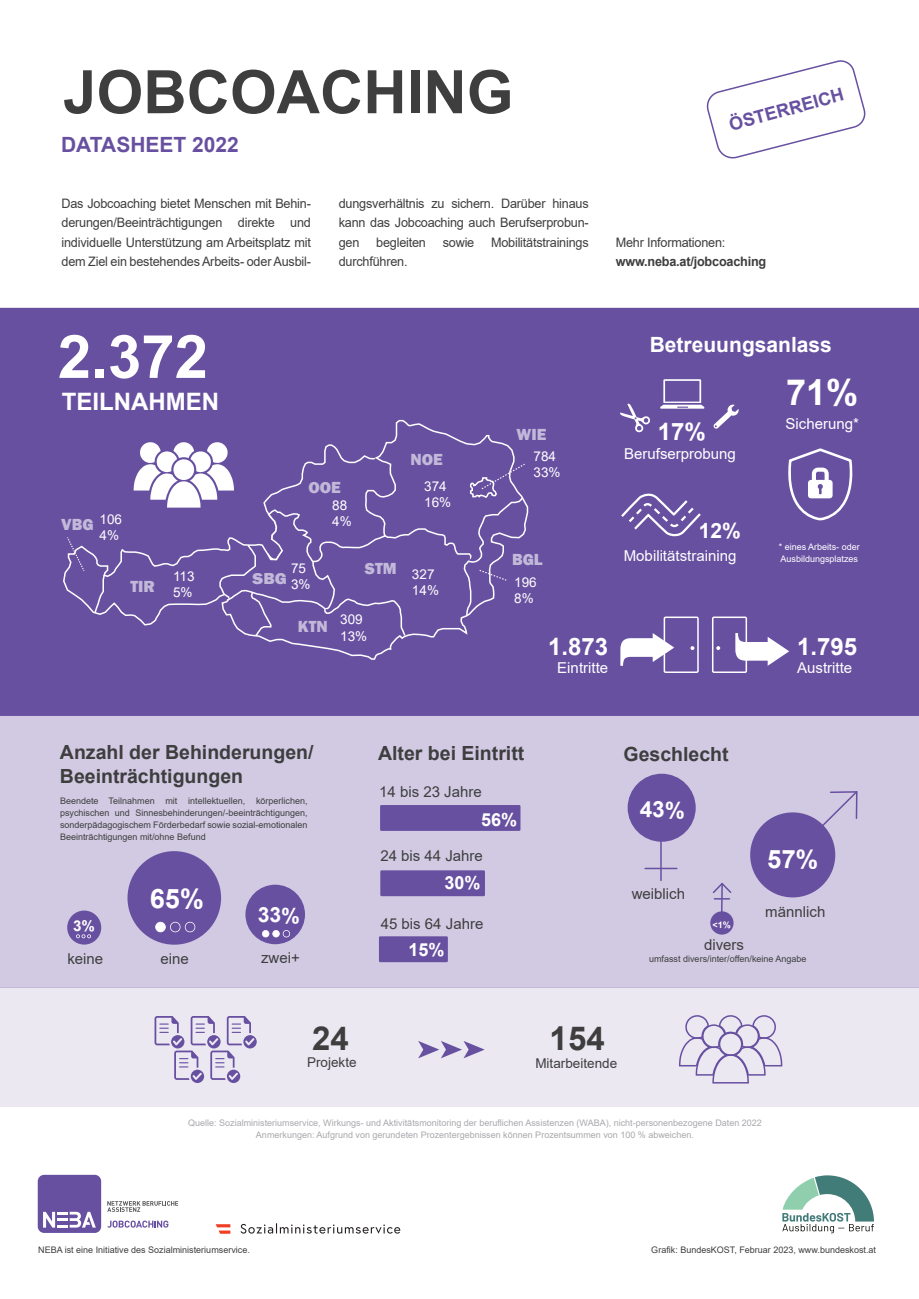
<style>
.page{position:relative;width:919px;height:1299px;background:#fff}
.page>*{position:absolute;margin:0;border:0;box-sizing:border-box;transform-origin:0 0}
.t1{font:700 60px "Arial";color:#3e3e3f}
.t2{font:700 60px "Arial";color:#fff}
.t3{font:700 36px "Arial";color:#fff}
.t4{font:700 33px "Arial";color:#3e3e3f}
.t5{font:700 24px "Arial";color:#fff}
.t6{font:700 22.2px "Arial";color:#fff}
.t7{font:700 21px "Arial";color:#fff}
.t8{font:700 21px "Arial";color:#6850a1}
.t9{font:700 19.5px/24px "Arial";color:#3e3e3f}
.t10{font:700 18px "Arial";color:#6850a1}
.t11{font:700 18px "Arial";color:#fff}
.t12{font:800 16.5px "Franklin Gothic";color:rgb(255 255 255/.6)}
.t13{font:800 16.5px "Franklin Gothic";color:#fff}
.t14{font:800 16.35px "Franklin Gothic";color:rgb(255 255 255/.6);scale:1.08 1}
.t15{font:15px "Arial";color:#3e3e3f}
.t16{font:15px "Arial";color:#fff}
.t17{font:14.85px "Arial";color:#3e3e3f}
.t18{font:13.5px/16.2px "Arial";color:#fff}
.t19{font:13.5px "Arial";color:#3e3e3f}
.t20{font:13.05px/19.5px "Arial";letter-spacing:-.015em;color:#3e3e3f;text-align:justify}
.t21{font:700 13.05px "Arial";letter-spacing:-.015em;color:#3e3e3f}
.t22{font:9px/12px "Arial";color:#3e3e3f;text-align:justify}
.t23{font:9px/12px "Arial";color:#a8a9ad;text-align:center}
.t24{font:9px/12px "Arial";color:#fff}
</style>
<div class="page">
<div style="left:0;top:308px;width:918px;height:407px;background:#6850a1"></div>
<div style="left:0;top:715px;width:918px;height:273px;background:#d1cae2"></div>
<div style="left:0;top:987px;width:918px;height:120px;background:#ebe8f2"></div>
<svg style="left:782px;top:1175px;width:91px;height:58px"></svg>
<div style="left:38px;top:1175px;width:63px;height:58px;background:#6850a1;border-radius:6px"></div>
<svg style="left:43px;top:1212px;width:53px;height:16px"></svg>
<svg style="left:107px;top:1201px;width:71px;height:11px"></svg>
<svg style="left:107px;top:1221px;width:61px;height:7px"></svg>
<svg style="left:240px;top:1223px;width:160px;height:11px"></svg>
<svg style="left:216px;top:1224px;width:14px;height:10px"></svg>
<svg style="left:679px;top:1015px;width:103px;height:68px"></svg>
<svg style="left:418px;top:1041px;width:66px;height:17px"></svg>
<svg style="left:154px;top:1016px;width:103px;height:67px"></svg>
<hr style="left:660px;top:831px;width:1px;height:49px;background:#6850a1">
<hr style="left:645px;top:868px;width:31px;height:1px;background:#6850a1">
<div style="left:627px;top:774px;width:68px;height:68px;background:#6850a1;border-radius:50%"></div>
<div style="left:750px;top:812px;width:85px;height:85px;background:#6850a1;border-radius:50%"></div>
<div style="left:710px;top:911px;width:23px;height:24px;background:#6850a1;border-radius:50%"></div>
<div style="left:380px;top:870px;width:105px;height:26px;background:#6850a1"></div>
<div style="left:380px;top:805px;width:140px;height:26px;background:#6850a1"></div>
<div style="left:379px;top:936px;width:69px;height:26px;background:#6850a1"></div>
<div style="left:67px;top:911px;width:34px;height:34px;background:#6850a1;border-radius:50%"></div>
<div style="left:127px;top:851px;width:94px;height:94px;background:#6850a1;border-radius:50%"></div>
<svg style="left:155px;top:922px;width:40px;height:10px"></svg>
<div style="left:245px;top:885px;width:60px;height:59px;background:#6850a1;border-radius:50%"></div>
<svg style="left:262px;top:930px;width:28px;height:7px"></svg>
<div style="left:663px;top:617px;width:35px;height:56px;border:2px solid #fff"></div>
<div style="left:712px;top:617px;width:35px;height:56px;border:2px solid #fff"></div>
<svg style="left:690px;top:646px;width:4px;height:4px"></svg>
<svg style="left:716px;top:646px;width:4px;height:4px"></svg>
<svg style="left:735px;top:633px;width:54px;height:33px"></svg>
<svg style="left:620px;top:633px;width:54px;height:33px"></svg>
<svg style="left:787px;top:448px;width:65px;height:72px"></svg>
<svg style="left:619px;top:492px;width:84px;height:44px;background:#7c67ad"></svg>
<svg style="left:713px;top:405px;width:25px;height:24px"></svg>
<svg style="left:620px;top:404px;width:30px;height:29px"></svg>
<svg style="left:660px;top:379px;width:44px;height:30px"></svg>
<div style="left:62px;top:419px;width:467px;height:242px;background:#6850a1"></div>
<svg style="left:93px;top:573px;width:13px;height:42px"></svg>
<svg style="left:67px;top:537px;width:18px;height:34px"></svg>
<svg style="left:134px;top:442px;width:392px;height:195px;background:#7660a9"></svg>
<svg style="left:706px;top:60px;width:160px;height:99px"></svg>
<svg style="left:768px;top:791px;width:90px;height:77px"></svg>
<svg style="left:711px;top:883px;width:21px;height:45px"></svg>
<svg style="left:76px;top:934px;width:15px;height:4px"></svg>
<h1 class="t1" style="left:63px;top:70px;width:452px">JOBCOACHING</h1>
<h3 class="t8" style="left:61px;top:137px;width:179px">DATASHEET 2022</h3>
<h3 class="t20" style="left:62px;top:195px;width:251px">Das Jobcoaching bietet Menschen mit Behin&shy;derungen/Beeinträchtigungen direkte und individuelle Unterstützung am Arbeitsplatz mit dem Ziel ein bestehendes Arbeits- oder Ausbil-</h3>
<h3 class="t20" style="left:339px;top:195px;width:251px">dungsverhältnis zu sichern. Darüber hinaus kann das Jobcoaching auch Berufserprobun&shy;gen</h3>
<h3 class="t20" style="left:376px;top:234px;width:51px">begleiten</h3>
<h3 class="t20" style="left:442px;top:234px;width:33px">sowie</h3>
<h3 class="t20" style="left:491px;top:234px;width:99px">Mobilitätstrainings</h3>
<h3 class="t20" style="left:339px;top:253px;width:70px">durchführen.</h3>
<h3 class="t10" style="left:727px;top:118px;width:120px;rotate:-15deg">ÖSTERREICH</h3>
<h3 class="t20" style="left:615px;top:234px;width:111px">Mehr Informationen:</h3>
<h3 class="t21" style="left:615px;top:257px;width:152px">www.neba.at/jobcoaching</h3>
<h1 class="t2" style="left:58px;top:334px;width:152px">2.372</h1>
<h3 class="t5" style="left:62px;top:392px;width:159px">TEILNAHMEN</h3>
<h3 class="t7" style="left:649px;top:336px;width:184px">Betreuungsanlass</h3>
<h2 class="t3" style="left:786px;top:378px;width:74px">71%</h2>
<h3 class="t13" style="left:516px;top:425px;width:31px">WIE</h3>
<h3 class="t5" style="left:657px;top:422px;width:50px">17%</h3>
<h3 class="t16" style="left:785px;top:418px;width:75px">Sicherung*</h3>
<h3 class="t12" style="left:410px;top:449px;width:34px">NOE</h3>
<h3 class="t18" style="left:533px;top:449px;width:29px">784<br>33%</h3>
<h3 class="t16" style="left:624px;top:448px;width:113px">Berufserprobung</h3>
<h3 class="t18" style="left:99px;top:513px;width:24px">106<br>4%</h3>
<h3 class="t12" style="left:61px;top:515px;width:34px">VBG</h3>
<h3 class="t12" style="left:308px;top:478px;width:34px">OOE</h3>
<h3 class="t18" style="left:332px;top:498px;width:21px">88<br>4%</h3>
<h3 class="t18" style="left:424px;top:480px;width:29px">374<br>16%</h3>
<h3 class="t7" style="left:698px;top:522px;width:44px">12%</h3>
<h3 class="t12" style="left:130px;top:576px;width:26px">TIR</h3>
<h3 class="t18" style="left:173px;top:569px;width:23px">113<br>5%</h3>
<h3 class="t18" style="left:291px;top:562px;width:21px">75<br>3%</h3>
<h3 class="t14" style="left:252px;top:568px;width:33px">SBG</h3>
<h3 class="t12" style="left:365px;top:559px;width:33px">STM</h3>
<h3 class="t18" style="left:412px;top:568px;width:29px">327<br>14%</h3>
<h3 class="t12" style="left:512px;top:550px;width:32px">BGL</h3>
<h3 class="t18" style="left:514px;top:575px;width:24px">196<br>8%</h3>
<h3 class="t16" style="left:623px;top:550px;width:114px">Mobilitätstraining</h3>
<p class="t24" style="left:778px;top:541px;width:83px">* eines Arbeits- oder<br>Ausbildungsplatzes</p>
<h3 class="t12" style="left:298px;top:616px;width:32px">KTN</h3>
<h3 class="t18" style="left:340px;top:613px;width:29px">309<br>13%</h3>
<h3 class="t5" style="left:548px;top:638px;width:62px">1.873</h3>
<h3 class="t16" style="left:557px;top:662px;width:52px">Eintritte</h3>
<h3 class="t5" style="left:797px;top:638px;width:62px">1.795</h3>
<h3 class="t16" style="left:797px;top:662px;width:57px">Austritte</h3>
<h3 class="t9" style="left:60px;top:742px;width:255px">Anzahl der Behinderungen/<br>Beeinträchtigungen</h3>
<p class="t22" style="left:60px;top:795px;width:249px">Beendete Teilnahmen mit intellektuellen, körperlichen, psychischen und Sinnesbehinderungen/-beeinträchtigungen, sonderpädagogischem Förderbedarf sowie sozial-emotionalen Beeinträchtigungen mit/ohne Befund</p>
<h3 class="t9" style="left:378px;top:743px;width:148px">Alter bei Eintritt</h3>
<h3 class="t15" style="left:379px;top:786px;width:104px">14 bis 23 Jahre</h3>
<h3 class="t11" style="left:481px;top:813px;width:38px">56%</h3>
<h3 class="t9" style="left:623px;top:744px;width:107px">Geschlecht</h3>
<h3 class="t6" style="left:636px;top:796px;width:46px">44%</h3>
<h3 class="t15" style="left:380px;top:850px;width:104px">24 bis 44 Jahre</h3>
<h3 class="t11" style="left:444px;top:876px;width:38px">30%</h3>
<h3 class="t15" style="left:631px;top:888px;width:55px">weiblich</h3>
<h3 class="t15" style="left:381px;top:918px;width:104px">45 bis 64 Jahre</h3>
<h3 class="t15" style="left:765px;top:906px;width:62px">männlich</h3>
<h3 class="t15" style="left:67px;top:953px;width:37px">keine</h3>
<h3 class="t15" style="left:261px;top:952px;width:40px">zwei+</h3>
<h3 class="t17" style="left:160px;top:954px;width:30px">eine</h3>
<h3 class="t11" style="left:408px;top:943px;width:38px">15%</h3>
<h3 class="t15" style="left:704px;top:939px;width:42px">divers</h3>
<p class="t22" style="left:649px;top:954px;width:159px">umfasst divers/inter/offen/keine Angabe</p>
<h3 class="t4" style="left:312px;top:1026px;width:38px">24</h3>
<h3 class="t4" style="left:549px;top:1026px;width:57px">154</h3>
<h3 class="t19" style="left:307px;top:1057px;width:51px">Projekte</h3>
<h3 class="t19" style="left:535px;top:1058px;width:83px">Mitarbeitende</h3>
<p class="t23" style="left:188px;top:1118px;width:575px">Quelle: Sozialministeriumservice, Wirkungs- und Aktivitätsmonitoring der beruflichen Assistenzen (WABA), nicht-personenbezogene Daten 2022<br>Anmerkungen: Aufgrund von gerundeten Prozentergebnissen können Prozentsummen von 100 % abweichen.</p>
<p class="t22" style="left:38px;top:1244px;width:213px">NEBA ist eine Initiative des Sozialministeriumservice.</p>
<p class="t22" style="left:651px;top:1244px;width:226px">Grafik: BundesKOST, Februar 2023, www.bundeskost.at</p>
</div>
